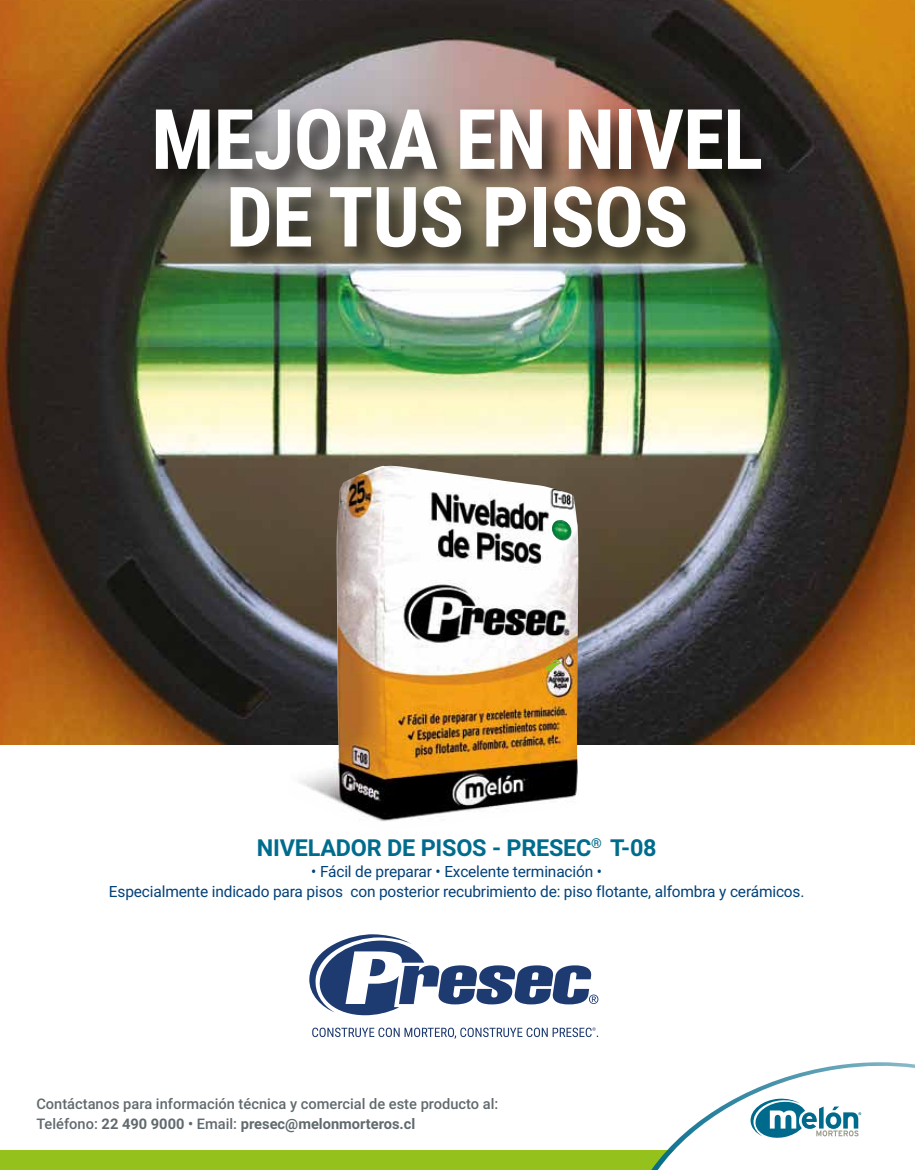
<style>
.page{position:relative;width:915px;height:1170px;background:#fff}
.page>*{position:absolute;margin:0;border:0;box-sizing:border-box;transform-origin:0 0}
.t1{font:700 83.4px/77.6px "Roboto Condensed";letter-spacing:-.01em;color:#fff;text-align:center}
.t2{font:700 23.4px "Roboto";letter-spacing:-.01em;color:#006c8d}
.t3{font:15.45px/20.5px "Roboto";letter-spacing:-.01em;color:#004179;text-align:center}
.t4{font:500 14.55px/19px "Roboto";color:#616a6e}
.s1{font-weight:700}
</style>
<div class="page">
<img style="left:0;top:0;width:914px;height:744px">
<div style="left:0;top:1150px;width:708px;height:19px;background:#94c11c"></div>
<img style="left:50px;top:69px;width:834px;height:255px">
<svg style="left:312px;top:1027px;width:286px;height:11px"></svg>
<svg style="left:309px;top:934px;width:289px;height:81px"></svg>
<img style="left:287px;top:466px;width:292px;height:355px">
<svg style="left:551px;top:518px;width:21px;height:24px"></svg>
<svg style="left:517px;top:658px;width:44px;height:22px"></svg>
<svg style="left:627px;top:1062px;width:288px;height:108px"></svg>
<h1 class="t1" style="left:151px;top:97px;width:613px">MEJORA EN NIVEL<br>DE TUS PISOS</h1>
<h2 class="t2" style="left:257px;top:831px;width:401px">NIVELADOR DE PISOS - PRESEC<sup>®</sup> T-08</h2>
<p class="t3" style="left:109px;top:860px;width:697px">• Fácil de preparar • Excelente terminación •<br>Especialmente indicado para pisos con posterior recubrimiento de: piso flotante, alfombra y cerámicos.</p>
<p class="t4" style="left:36px;top:1094px;width:463px">Contáctanos para información técnica y comercial de este producto al:<br>Teléfono: <span class="s1">22 490 9000</span> • Email: <span class="s1">presec@melonmorteros.cl</span></p>
</div>
